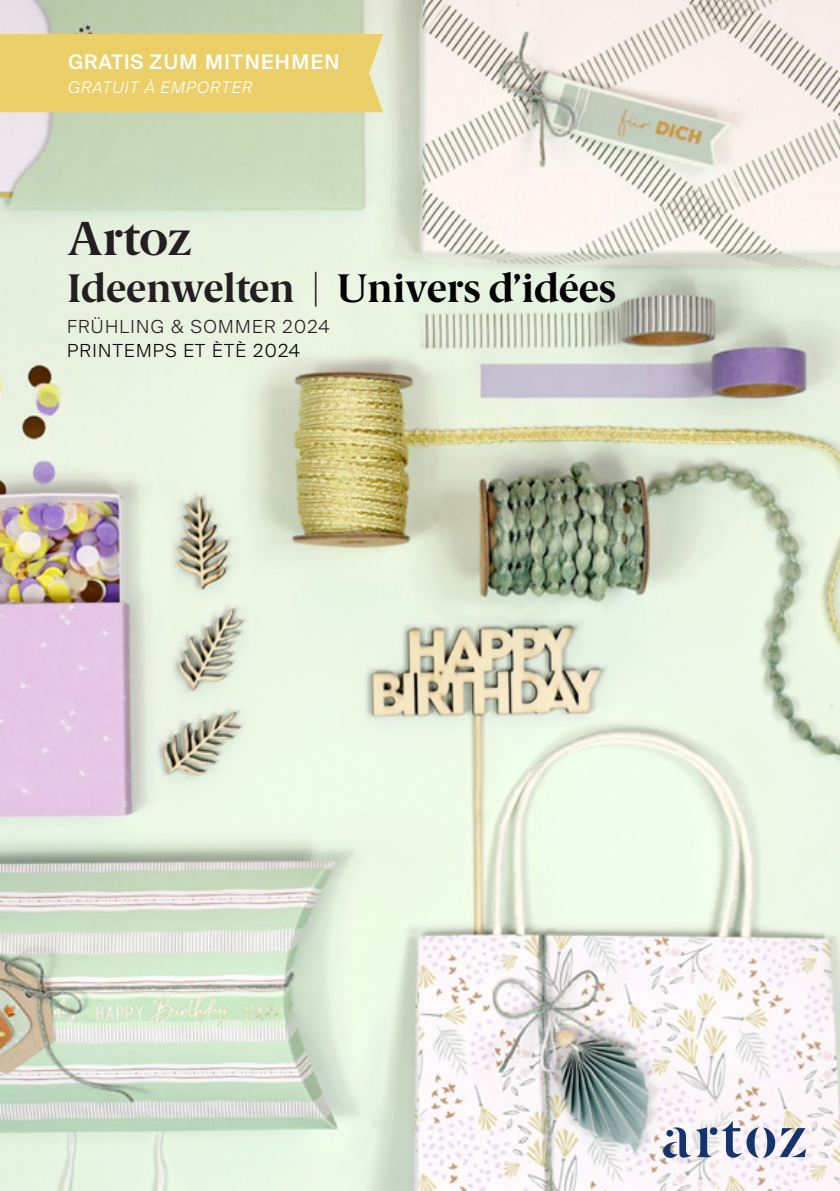
<style>
.page{position:relative;width:840px;height:1191px;background:#fff}
.page>*{position:absolute;margin:0;border:0;box-sizing:border-box;transform-origin:0 0}
.t1{font:700 48px "Berlingske Serif";letter-spacing:-.005em;color:#231f20}
.t2{font:700 40px "Berlingske Serif";color:#000}
.t3{font:500 20px "Suisse Intl";letter-spacing:.075em;color:#fff}
.Body{font:300 18px "Suisse Intl";letter-spacing:.075em;color:#231f20}
.Body-2{font:300 18px "Suisse Intl";letter-spacing:.075em;color:#000}
.t4{font:italic 300 16px "Suisse Intl";letter-spacing:.075em;color:#fff}
.s1{color:#231f20}
</style>
<div class="page">
<img style="left:0;top:0;width:839px;height:1191px">
<div style="left:0;top:34px;width:383px;height:78px;background:#ebd06a"></div>
<svg style="left:662px;top:1121px;width:143px;height:36px"></svg>
<svg style="left:666px;top:1129px;width:6px;height:7px"></svg>
<p class="t3" style="left:68px;top:50px;width:273px">GRATIS ZUM MITNEHMEN</p>
<p class="t4" style="left:68px;top:78px;width:186px">GRATUIT À EMPORTER</p>
<p class="t1" style="left:67px;top:199px;width:126px">Artoz</p>
<p class="t2" style="left:67px;top:255px;width:550px"><span class="s1">Ideenwelten |</span> Univers d’idées</p>
<p class="Body" style="left:67px;top:316px;width:263px">FRÜHLING &amp; SOMMER 2024</p>
<p class="Body-2" style="left:67px;top:340px;width:234px">PRINTEMPS ET ÈTÈ 2024</p>
</div>
